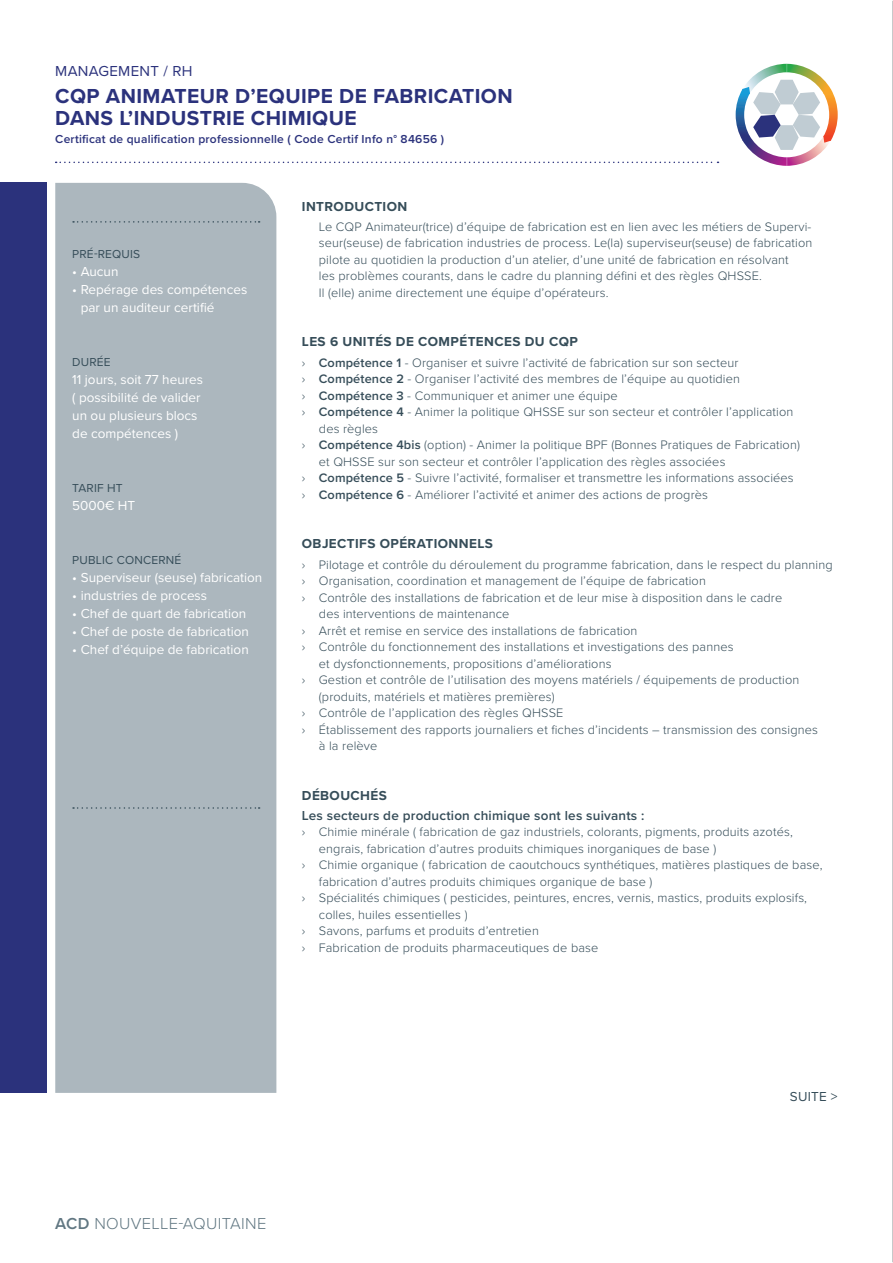
<style>
.page{position:relative;width:893px;height:1263px;background:#fff}
.page>*{position:absolute;margin:0;border:0;box-sizing:border-box;transform-origin:0 0}
.t1{font:700 21px/22.5px "Proxima Nova";letter-spacing:.02em;color:#2b327c}
.t2{font:300 16.5px "Proxima Nova";letter-spacing:.02em;color:#617782}
.t3{font:15px "Proxima Nova";letter-spacing:.02em;color:#2b327c}
.t4{font:13.5px/18px "Proxima Nova";color:#fff}
.t5{font:700 13.5px "Proxima Nova";letter-spacing:.03em;color:#364d59}
.t6{font:600 13.5px "Proxima Nova";letter-spacing:.015em;color:#364d59}
.t7{font:13.5px "Proxima Nova";letter-spacing:.02em;color:#364d59}
.t8{font:300 12.75px/16.5px "Proxima Nova";letter-spacing:.01em;color:#364d59}
.t9{font:600 12px "Proxima Nova";letter-spacing:.02em;color:#2b327c}
.t10{font:12px "Proxima Nova";letter-spacing:.015em;color:#364d59}
.s1{font-weight:600}
</style>
<div class="page">
<div style="left:55px;top:183px;width:221px;height:910px;background:#acb7be"></div>
<div style="left:0;top:183px;width:47px;height:910px;background:#2b327c"></div>
<svg style="left:73px;top:221px;width:187px;height:2px"></svg>
<svg style="left:73px;top:807px;width:187px;height:2px"></svg>
<svg style="left:56px;top:162px;width:662px;height:1px"></svg>
<svg style="left:736px;top:64px;width:102px;height:102px"></svg>
<hr style="left:892px;top:1px;width:1px;height:1261px;background:#939598">
<p class="t3" style="left:55px;top:59px;width:139px">MANAGEMENT / RH</p>
<p class="t1" style="left:55px;top:84px;width:459px">CQP ANIMATEUR D’EQUIPE DE FABRICATION<br>DANS L’INDUSTRIE CHIMIQUE</p>
<p class="t9" style="left:55px;top:130px;width:390px">Certificat de qualification professionnelle ( Code Certif Info n° 84656 )</p>
<p class="t10" style="left:72px;top:245px;width:69px">PRÉ-REQUIS</p>
<p class="t4" style="left:72px;top:262px;width:48px">• Aucun</p>
<p class="t4" style="left:81px;top:280px;width:168px;text-indent:-9px">• Repérage des compétences par un auditeur certifié</p>
<p class="t10" style="left:72px;top:353px;width:40px">DURÉE</p>
<p class="t4" style="left:72px;top:370px;width:132px">11 jours, soit 77 heures ( possibilité de valider un ou plusieurs blocs de compétences )</p>
<p class="t10" style="left:72px;top:479px;width:52px">TARIF HT</p>
<p class="t4" style="left:72px;top:496px;width:64px">5000€ HT</p>
<p class="t10" style="left:72px;top:551px;width:111px">PUBLIC CONCERNÉ</p>
<p class="t4" style="left:72px;top:568px;width:192px">• Superviseur (seuse) fabrication</p>
<p class="t4" style="left:72px;top:586px;width:136px">• industries de process</p>
<p class="t4" style="left:72px;top:604px;width:176px">• Chef de quart de fabrication</p>
<p class="t4" style="left:72px;top:622px;width:178px">• Chef de poste de fabrication</p>
<p class="t4" style="left:72px;top:640px;width:178px">• Chef d’équipe de fabrication</p>
<p class="t5" style="left:302px;top:196px;width:107px">INTRODUCTION</p>
<p class="t8" style="left:319px;top:218px;width:495px">Le CQP Animateur(trice) d’équipe de fabrication est en lien avec les métiers de Supervi&shy;seur(seuse) de fabrication industries de process. Le(la) superviseur(seuse) de fabrication pilote au quotidien la production d’un atelier, d’une unité de fabrication en résolvant<br>les problèmes courants, dans le cadre du planning défini et des règles QHSSE.<br>Il (elle) anime directement une équipe d’opérateurs.</p>
<p class="t5" style="left:302px;top:332px;width:277px">LES 6 UNITÉS DE COMPÉTENCES DU CQP</p>
<p class="t8" style="left:302px;top:353px;width:438px">› <span class="s1">Compétence 1</span> - Organiser et suivre l’activité de fabrication sur son secteur</p>
<p class="t8" style="left:302px;top:370px;width:440px">› <span class="s1">Compétence 2</span> - Organiser l’activité des membres de l’équipe au quotidien</p>
<p class="t8" style="left:302px;top:386px;width:317px">› <span class="s1">Compétence 3</span> - Communiquer et animer une équipe</p>
<p class="t8" style="left:319px;top:403px;width:476px;text-indent:-17px">› <span class="s1">Compétence 4</span> - Animer la politique QHSSE sur son secteur et contrôler l’application des règles</p>
<p class="t8" style="left:319px;top:436px;width:483px;text-indent:-17px">› <span class="s1">Compétence 4bis</span> (option) - Animer la politique BPF (Bonnes Pratiques de Fabrication) et QHSSE sur son secteur et contrôler l’application des règles associées</p>
<p class="t8" style="left:302px;top:469px;width:493px">› <span class="s1">Compétence 5</span> - Suivre l’activité, formaliser et transmettre les informations associées</p>
<p class="t8" style="left:302px;top:485px;width:408px">› <span class="s1">Compétence 6</span> - Améliorer l’activité et animer des actions de progrès</p>
<p class="t5" style="left:302px;top:534px;width:192px">OBJECTIFS OPÉRATIONNELS</p>
<p class="t8" style="left:302px;top:555px;width:532px">› Pilotage et contrôle du déroulement du programme fabrication, dans le respect du planning</p>
<p class="t8" style="left:302px;top:572px;width:405px">› Organisation, coordination et management de l’équipe de fabrication</p>
<p class="t8" style="left:319px;top:588px;width:465px;text-indent:-17px">› Contrôle des installations de fabrication et de leur mise à disposition dans le cadre des interventions de maintenance</p>
<p class="t8" style="left:302px;top:621px;width:337px">› Arrêt et remise en service des installations de fabrication</p>
<p class="t8" style="left:319px;top:638px;width:416px;text-indent:-17px">› Contrôle du fonctionnement des installations et investigations des pannes et dysfonctionnements, propositions d’améliorations</p>
<p class="t8" style="left:319px;top:671px;width:482px;text-indent:-17px">› Gestion et contrôle de l’utilisation des moyens matériels / équipements de production (produits, matériels et matières premières)</p>
<p class="t8" style="left:302px;top:704px;width:263px">› Contrôle de l’application des règles QHSSE</p>
<p class="t8" style="left:319px;top:720px;width:501px;text-indent:-17px">› Établissement des rapports journaliers et fiches d’incidents – transmission des consignes à la relève</p>
<p class="t5" style="left:302px;top:785px;width:87px">DÉBOUCHÉS</p>
<p class="t6" style="left:302px;top:805px;width:344px">Les secteurs de production chimique sont les suivants :</p>
<p class="t8" style="left:319px;top:823px;width:475px;text-indent:-17px">› Chimie minérale ( fabrication de gaz industriels, colorants, pigments, produits azotés, engrais, fabrication d’autres produits chimiques inorganiques de base )</p>
<p class="t8" style="left:319px;top:856px;width:505px;text-indent:-17px">› Chimie organique ( fabrication de caoutchoucs synthétiques, matières plastiques de base, fabrication d’autres produits chimiques organique de base )</p>
<p class="t8" style="left:319px;top:889px;width:490px;text-indent:-17px">› Spécialités chimiques ( pesticides, peintures, encres, vernis, mastics, produits explosifs, colles, huiles essentielles )</p>
<p class="t8" style="left:302px;top:922px;width:238px">› Savons, parfums et produits d’entretien</p>
<p class="t8" style="left:302px;top:939px;width:298px">› Fabrication de produits pharmaceutiques de base</p>
<p class="t2" style="left:55px;top:1211px;width:213px"><span class="s1">ACD</span> NOUVELLE-AQUITAINE</p>
<p class="t7" style="left:790px;top:1087px;width:49px">SUITE &gt;</p>
</div>
